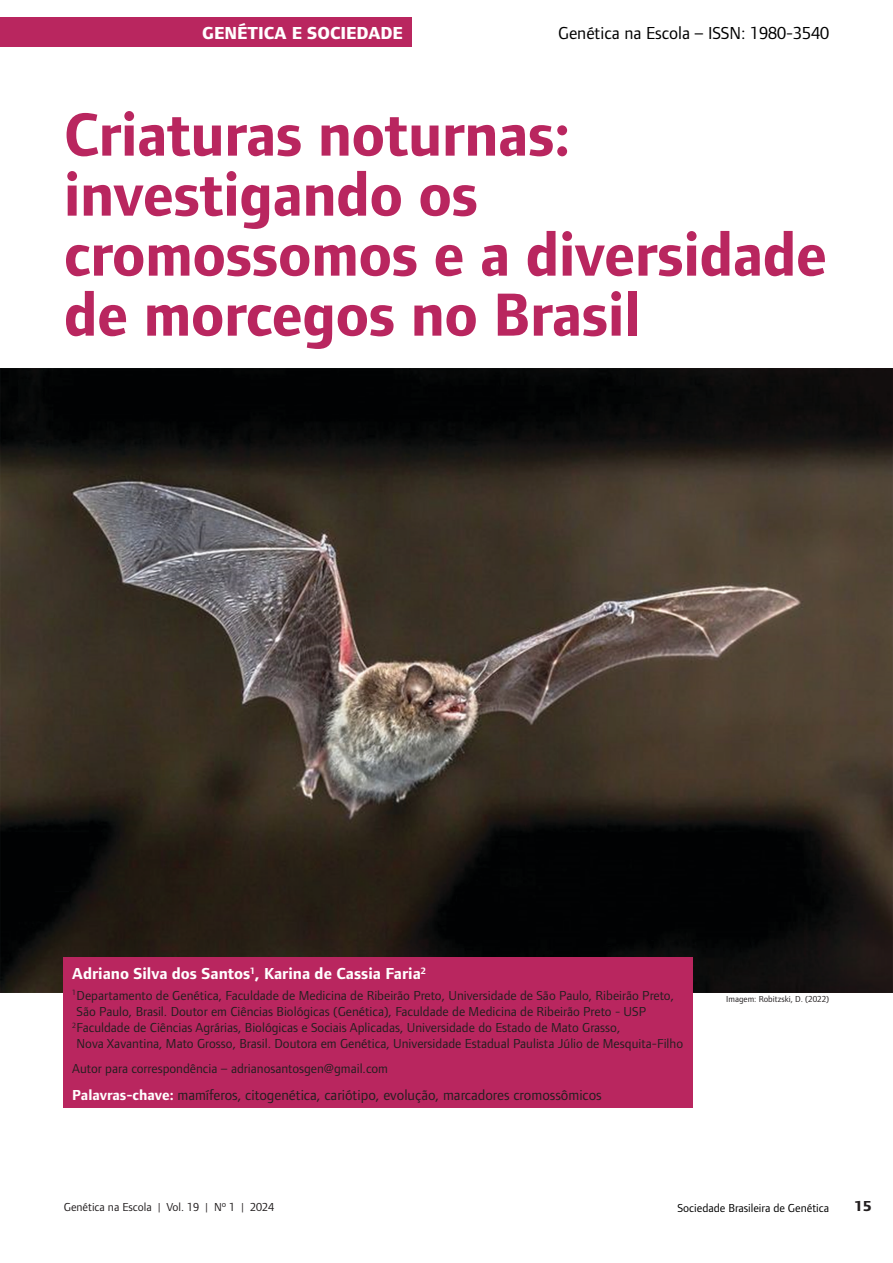
<style>
.page{position:relative;width:893px;height:1263px;background:#fff}
.page>*{position:absolute;margin:0;border:0;box-sizing:border-box;transform-origin:0 0}
.t1{font:700 63px/60px "Foundry Form Sans";letter-spacing:-.01em;color:#b9265f}
.t2{font:18px "Foundry Form Sans";color:#000}
.t3{font:800 18px "Foundry Form Sans";color:#fff}
.t4{font:700 16.5px "Foundry Form Sans";color:#fff}
.t5{font:15px "Foundry Form Sans";color:#231f20}
.t6{font:800 15px "Foundry Form Sans";color:#231f20}
.t7{font:13.5px/16.2px "Foundry Form Sans";color:#231f20}
.t8{font:12px "Foundry Form Sans";color:#231f20}
.t9{font:12px "Foundry Form Sans";color:#000}
.t10{font:9px "Foundry Form Sans";color:#231f20}
.s1{font-weight:700;color:#fff}
</style>
<div class="page">
<img style="left:0;top:368px;width:893px;height:624px">
<div style="left:64px;top:958px;width:629px;height:150px;background:#b9265f"></div>
<div style="left:0;top:17px;width:412px;height:30px;background:#b9265f"></div>
<h2 class="t3" style="left:202px;top:23px;width:202px">GENÉTICA E SOCIEDADE</h2>
<h2 class="t2" style="left:558px;top:23px;width:273px">Genética na Escola – ISSN: 1980-3540</h2>
<p class="t1" style="left:64px;top:105px;width:765px">Criaturas noturnas: investigando os cromossomos e a diversidade de morcegos no Brasil</p>
<p class="t4" style="left:72px;top:964px;width:355px">Adriano Silva dos Santos<sup>1</sup>, Karina de Cassia Faria<sup>2</sup></p>
<p class="t7" style="left:77px;top:987px;width:599px;text-indent:-4px"><sup>1</sup>Departamento de Genética, Faculdade de Medicina de Ribeirão Preto, Universidade de São Paulo, Ribeirão Preto,<br>São Paulo, Brasil. Doutor em Ciências Biológicas (Genética), Faculdade de Medicina de Ribeirão Preto - USP</p>
<p class="t7" style="left:77px;top:1019px;width:608px;text-indent:-4px"><sup>2</sup>Faculdade de Ciências Agrárias, Biológicas e Sociais Aplicadas, Universidade do Estado de Mato Grasso,<br>Nova Xavantina, Mato Grosso, Brasil. Doutora em Genética, Universidade Estadual Paulista Júlio de Mesquita-Filho</p>
<p class="t7" style="left:72px;top:1060px;width:317px">Autor para correspondência – adrianosantosgen@gmail.com</p>
<p class="t5" style="left:72px;top:1086px;width:531px"><span class="s1">Palavras-chave:</span> mamíferos, citogenética, cariótipo, evolução, marcadores cromossômicos</p>
<p class="t10" style="left:726px;top:993px;width:104px">Imagem: Robitzski, D. (2022)</p>
<p class="t8" style="left:64px;top:1200px;width:212px">Genética na Escola | Vol. 19 | Nº 1 | 2024</p>
<p class="t9" style="left:677px;top:1202px;width:153px">Sociedade Brasileira de Genética</p>
<p class="t6" style="left:855px;top:1198px;width:19px">15</p>
</div>
